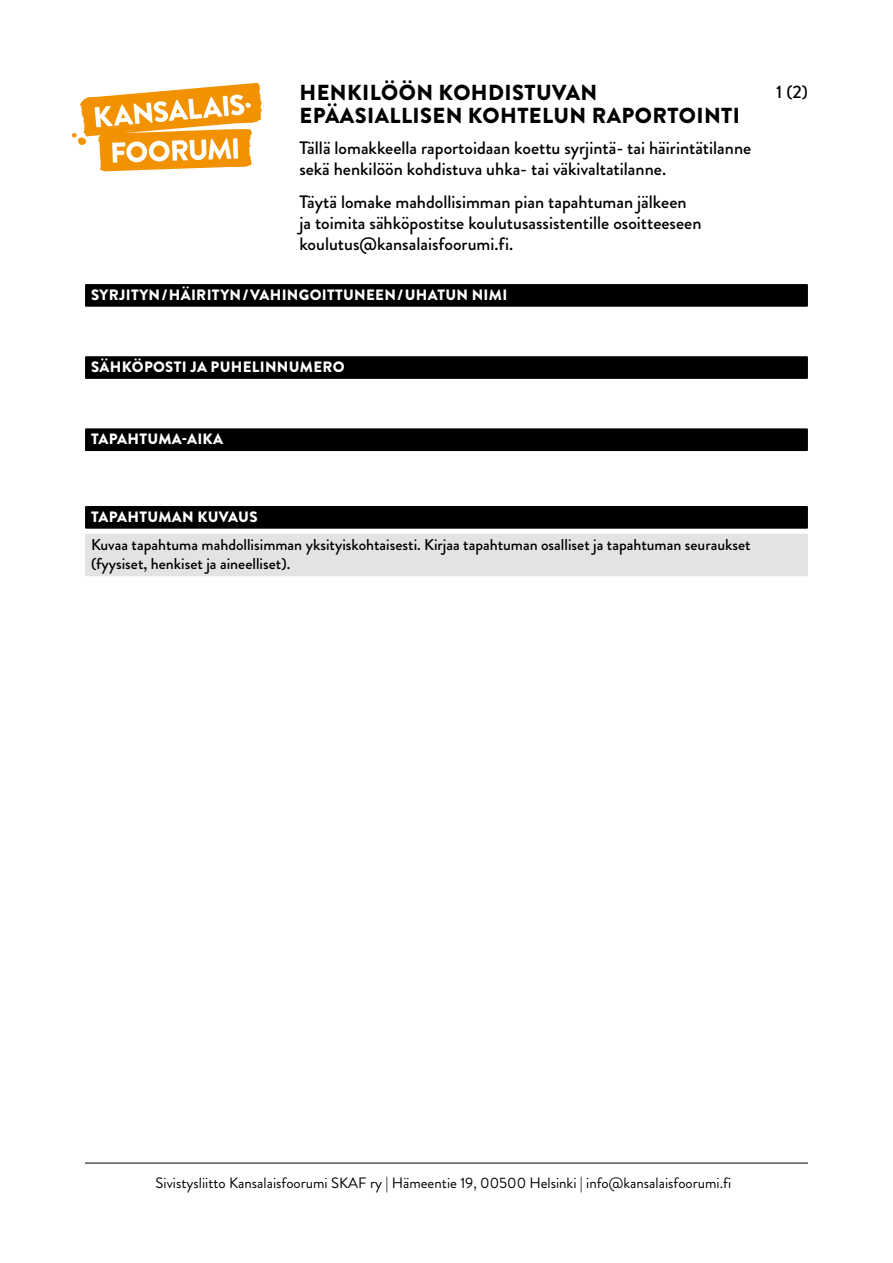
<style>
.page{position:relative;width:893px;height:1263px;background:#fff}
.page>*{position:absolute;margin:0;border:0;box-sizing:border-box;transform-origin:0 0}
.pieni_otsikko{font:900 21.75px/22.5px "Brandon Grotesque";letter-spacing:.02em;color:#000}
.ingressi{font:500 18px/21px "Brandon Grotesque";color:#000}
.tiedot_selite{font:500 15.75px/18.8px "Brandon Grotesque";color:#000}
.välitieto{font:900 15px "Brandon Grotesque";letter-spacing:.02em;color:#fff}
.t1{font:15px "Brandon Grotesque";color:#000}
</style>
<div class="page">
<svg style="left:72px;top:83px;width:190px;height:88px"></svg>
<div style="left:85px;top:284px;width:723px;height:23px;background:#000"></div>
<div style="left:85px;top:356px;width:723px;height:23px;background:#000"></div>
<div style="left:85px;top:428px;width:723px;height:23px;background:#000"></div>
<div style="left:85px;top:506px;width:723px;height:23px;background:#000"></div>
<div style="left:85px;top:534px;width:723px;height:42px;background:#e3e3e3"></div>
<hr style="left:85px;top:1163px;width:723px;height:1px;background:#000">
<p class="pieni_otsikko" style="left:299px;top:82px;width:442px">HENKILÖÖN KOHDISTUVAN<br>EPÄASIALLISEN KOHTELUN RAPORTOINTI</p>
<p class="ingressi" style="left:299px;top:137px;width:453px">Tällä lomakkeella raportoidaan koettu syrjintä- tai häirintätilanne sekä henkilöön kohdistuva uhka- tai väkivaltatilanne.</p>
<p class="ingressi" style="left:299px;top:192px;width:404px">Täytä lomake mahdollisimman pian tapahtuman jälkeen ja toimita sähköpostitse koulutusassistentille osoitteeseen koulutus@kansalaisfoorumi.fi.</p>
<p class="välitieto" style="left:91px;top:284px;width:418px">SYRJITYN/HÄIRITYN/VAHINGOITTUNEEN/UHATUN NIMI</p>
<p class="välitieto" style="left:91px;top:356px;width:255px">SÄHKÖPOSTI JA PUHELINNUMERO</p>
<p class="välitieto" style="left:91px;top:429px;width:133px">TAPAHTUMA-AIKA</p>
<p class="ingressi" style="left:776px;top:81px;width:33px">1 (2)</p>
<p class="välitieto" style="left:91px;top:506px;width:168px">TAPAHTUMAN KUVAUS</p>
<p class="tiedot_selite" style="left:91px;top:536px;width:661px">Kuvaa tapahtuma mahdollisimman yksityiskohtaisesti. Kirjaa tapahtuman osalliset ja tapahtuman seuraukset (fyysiset, henkiset ja aineelliset).</p>
<p class="t1" style="left:156px;top:1173px;width:577px">Sivistysliitto Kansalaisfoorumi SKAF ry | Hämeentie 19, 00500 Helsinki | info@kansalaisfoorumi.fi</p>
</div>
